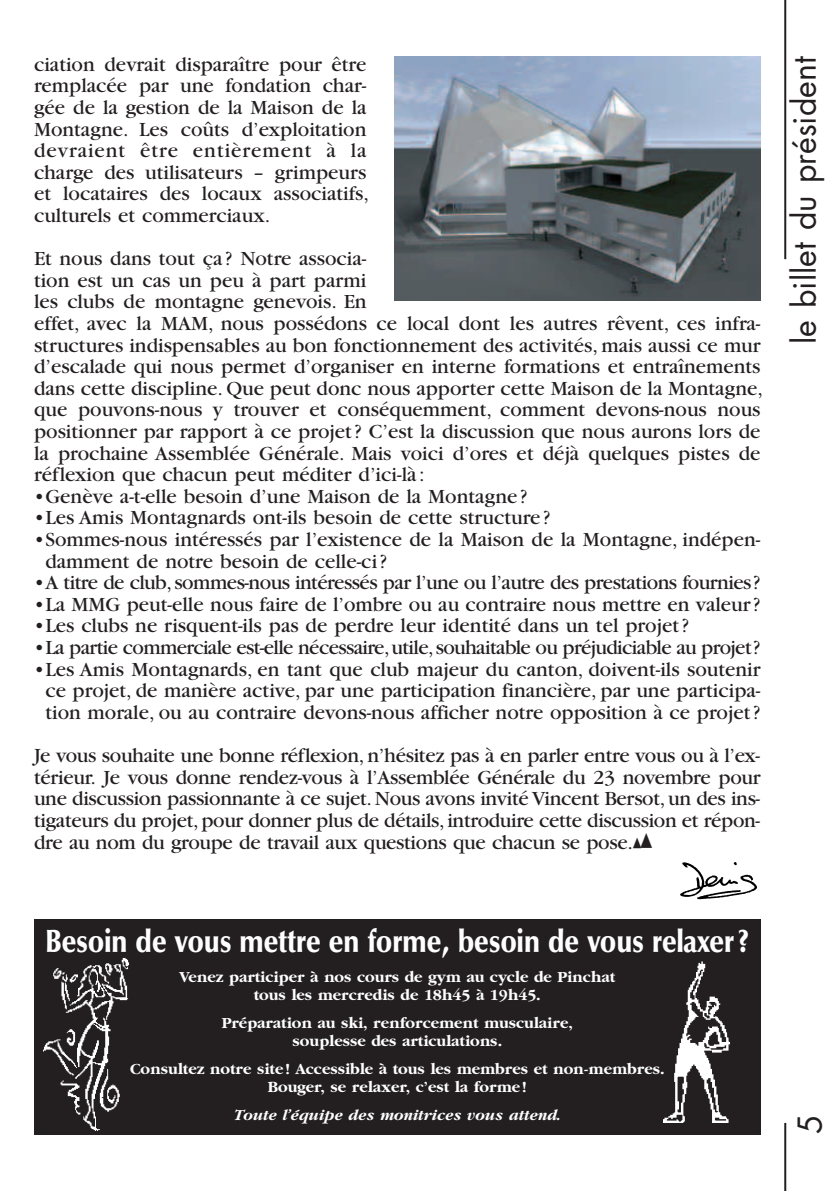
<style>
.page{position:relative;width:840px;height:1191px;background:#fff}
.page>*{position:absolute;margin:0;border:0;box-sizing:border-box;transform-origin:0 0}
.t1{font:900 32px "Optima";letter-spacing:-.015em;color:#fff;scale:.85 1}
.t2{font:32px "Futura";color:#231f20}
.t3{font:21px/21.6px "Garamond";color:#231f20}
.t4{font:21px "Garamond";letter-spacing:-.03em;color:#231f20}
.t5{font:21px "Garamond";letter-spacing:-.025em;color:#231f20}
.t6{font:700 16px/18px "Garamond";color:#fff;text-align:center}
.t7{font:italic 700 16px "Garamond";color:#fff}
.s1{font-family:"Bundesbahn Pi Three";font-size:20px}
.s2{font-family:"Bundesbahn Pi Three";font-size:28px}
</style>
<div class="page">
<hr style="left:783px;top:0;width:2px;height:259px;background:#231f20">
<hr style="left:783px;top:1123px;width:2px;height:68px;background:#231f20">
<svg style="left:680px;top:862px;width:76px;height:37px"></svg>
<img style="left:394px;top:57px;width:366px;height:243px">
<div style="left:34px;top:918px;width:726px;height:216px;background:#231f20"></div>
<img style="left:43px;top:958px;width:86px;height:173px">
<img style="left:663px;top:961px;width:66px;height:162px">
<p class="t3" style="left:34px;top:55px;width:336px">ciation devrait disparaître pour être remplacée par une fondation char&shy;gée de la gestion de la Maison de la Montagne. Les coûts d’exploitation devraient être entièrement à la charge des utilisateurs – grimpeurs et locataires des locaux associatifs, culturels et commerciaux.</p>
<p class="t3" style="left:34px;top:250px;width:730px">Et nous dans tout ça ? Notre associa-<br>tion est un cas un peu à part parmi<br>les clubs de montagne genevois. En<br>effet, avec la MAM, nous possédons ce local dont les autres rêvent, ces infra&shy;structures indispensables au bon fonctionnement des activités, mais aussi ce mur d’escalade qui nous permet d’organiser en interne formations et entraînements dans cette discipline. Que peut donc nous apporter cette Maison de la Montagne, que pouvons-nous y trouver et conséquemment, comment devons-nous nous positionner par rapport à ce projet? C’est la discussion que nous aurons lors de la prochaine Assemblée Générale. Mais voici d’ores et déjà quelques pistes de réflexion que chacun peut méditer d’ici-là :</p>
<p class="t3" style="left:34px;top:487px;width:494px">•Genève a-t-elle besoin d’une Maison de la Montagne ?</p>
<p class="t3" style="left:34px;top:509px;width:517px">•Les Amis Montagnards ont-ils besoin de cette structure ?</p>
<p class="t3" style="left:45px;top:530px;width:716px;text-indent:-11px">•Sommes-nous intéressés par l’existence de la Maison de la Montagne, indépen&shy;damment de notre besoin de celle-ci?</p>
<p class="t5" style="left:34px;top:575px;width:727px">•A titre de club,sommes-nous intéressés par l’une ou l’autre des prestations fournies?</p>
<p class="t3" style="left:34px;top:595px;width:727px">•La MMG peut-elle nous faire de l’ombre ou au contraire nous mettre en valeur?</p>
<p class="t3" style="left:34px;top:617px;width:656px">•Les clubs ne risquent-ils pas de perdre leur identité dans un tel projet?</p>
<p class="t4" style="left:34px;top:640px;width:727px">•La partie commerciale est-elle nécessaire,utile,souhaitable ou préjudiciable au projet?</p>
<p class="t3" style="left:34px;top:660px;width:727px;text-align:center">•Les Amis Montagnards, en tant que club majeur du canton, doivent-ils soutenir ce projet, de manière active, par une participation financière, par une participa&shy;tion morale, ou au contraire devons-nous afficher notre opposition à ce projet?</p>
<p class="t3" style="left:34px;top:746px;width:727px;text-align:justify">Je vous souhaite une bonne réflexion, n’hésitez pas à en parler entre vous ou à l’ex&shy;térieur. Je vous donne rendez-vous à l’Assemblée Générale du 23 novembre pour une discussion passionnante à ce sujet.Nous avons invité Vincent Bersot,un des ins&shy;tigateurs du projet,pour donner plus de détails,introduire cette discussion et répon&shy;dre au nom du groupe de travail aux questions que chacun se pose.<span class="s1">-</span><span class="s2">-</span></p>
<h1 class="t2" style="left:789px;top:344px;width:289px;rotate:-90deg">le billet du président</h1>
<h1 class="t1" style="left:45px;top:928px;width:829px">Besoin de vous mettre en forme, besoin de vous relaxer?</h1>
<p class="t6" style="left:179px;top:967px;width:437px">Venez participer à nos cours de gym au cycle de Pinchat tous les mercredis de 18h45 à 19h45.</p>
<p class="t6" style="left:221px;top:1013px;width:352px">Préparation au ski, renforcement musculaire, souplesse des articulations.</p>
<p class="t6" style="left:130px;top:1059px;width:535px">Consultez notre site! Accessible à tous les membres et non-membres.<br>Bouger, se relaxer, c’est la forme!</p>
<p class="t7" style="left:234px;top:1105px;width:328px">Toute l’équipe des monitrices vous attend.</p>
<h1 class="t2" style="left:795px;top:1134px;width:21px;rotate:-90deg">5</h1>
</div>
